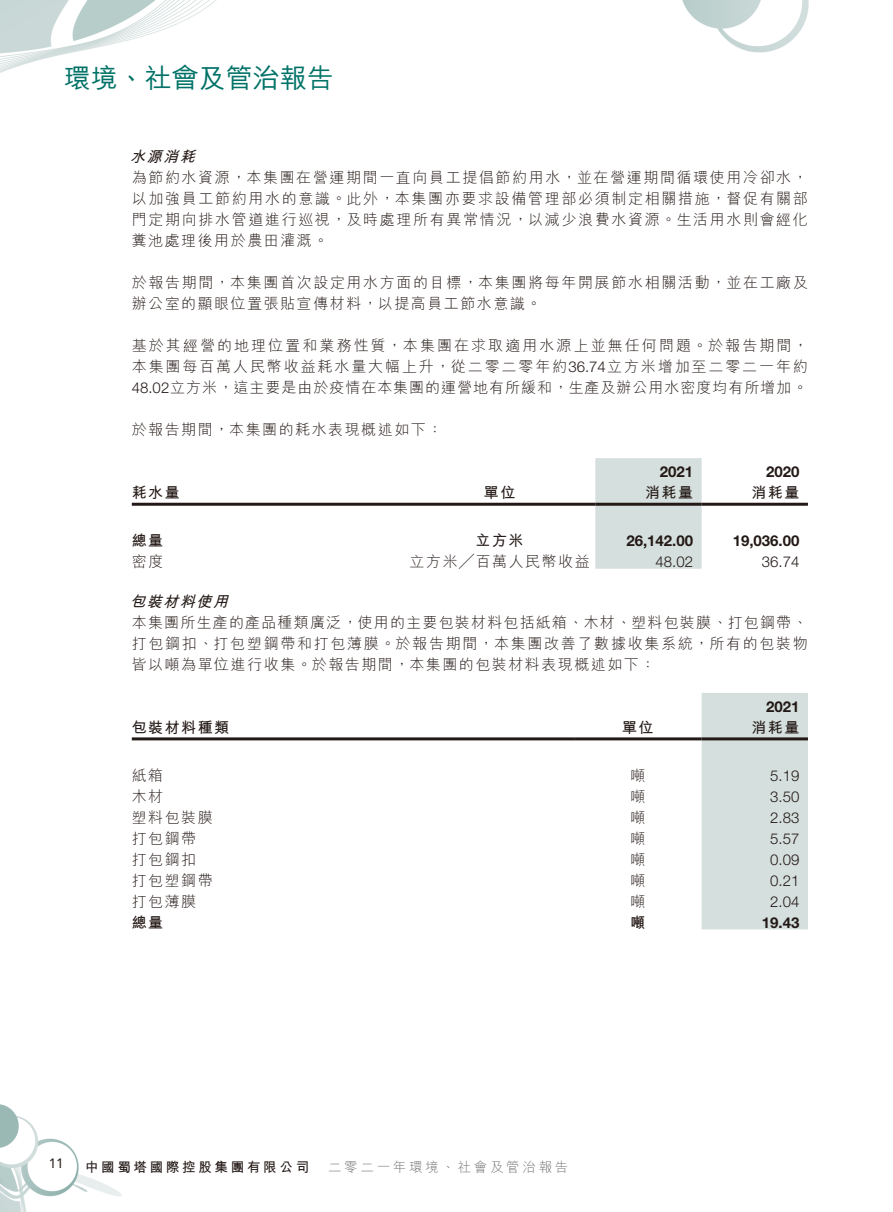
<style>
.page{position:relative;width:893px;height:1212px;background:#fff}
.page>*{position:absolute;margin:0;border:0;box-sizing:border-box;transform-origin:0 0}
.t1{font:500 27px "M Hei HK";color:#007267}
.t2{font:300 15px/21px "M Hei HK";letter-spacing:.1em;color:#231916;text-align:justify}
.t3{font:300 15px "Helvetica Neue LT Std";color:#231916}
.t4{font:700 15px "Helvetica Neue LT Std";color:#231916}
.t5{font:700 15px "M Hei HK";letter-spacing:.1em;color:#231916}
.t6{font:italic 700 15px "M Hei HK";color:#231916}
.t7{font:300 13.5px "M Hei HK";letter-spacing:.2em;color:#727272}
.t8{font:700 13.5px "M Hei HK";letter-spacing:.2em;color:#231916}
.t9{font:13.5px "Avenir LT Std";color:#231916}
.s1{font-family:"Helvetica Neue LT Std"}
</style>
<div class="page">
<img style="left:0;top:0;width:809px;height:1212px">
<div style="left:595px;top:458px;width:107px;height:111px;background:#d5dfdd"></div>
<hr style="left:132px;top:503px;width:272px;height:3px;background:#231916">
<hr style="left:404px;top:503px;width:191px;height:3px;background:#231916">
<hr style="left:595px;top:503px;width:107px;height:3px;background:#231916">
<hr style="left:702px;top:503px;width:106px;height:3px;background:#231916">
<div style="left:702px;top:693px;width:106px;height:236px;background:#d5dfdd"></div>
<hr style="left:132px;top:737px;width:442px;height:3px;background:#231916">
<hr style="left:574px;top:737px;width:128px;height:3px;background:#231916">
<hr style="left:702px;top:737px;width:106px;height:3px;background:#231916">
<h1 class="t1" style="left:64px;top:58px;width:271px">環境、社會及管治報告</h1>
<p class="t6" style="left:130px;top:146px;width:71px">水源消耗</p>
<p class="t2" style="left:132px;top:167px;width:678px">為節約水資源，本集團在營運期間一直向員工提倡節約用水，並在營運期間循環使用冷卻水，以加強員工節約用水的意識。此外，本集團亦要求設備管理部必須制定相關措施，督促有關部門定期向排水管道進行巡視，及時處理所有異常情況，以減少浪費水資源。生活用水則會經化糞池處理後用於農田灌溉。</p>
<p class="t2" style="left:132px;top:272px;width:678px">於報告期間，本集團首次設定用水方面的目標，本集團將每年開展節水相關活動，並在工廠及辦公室的顯眼位置張貼宣傳材料，以提高員工節水意識。</p>
<p class="t2" style="left:132px;top:335px;width:678px">基於其經營的地理位置和業務性質，本集團在求取適用水源上並無任何問題。於報告期間，本集團每百萬人民幣收益耗水量大幅上升，從二零二零年約<span class="s1">36.74</span>立方米增加至二零二一年約<span class="s1">48.02</span>立方米，這主要是由於疫情在本集團的運營地有所緩和，生產及辦公用水密度均有所增加。</p>
<p class="t2" style="left:132px;top:419px;width:312px">於報告期間，本集團的耗水表現概述如下：</p>
<p class="t5" style="left:132px;top:482px;width:49px">耗水量</p>
<p class="t5" style="left:132px;top:529px;width:33px">總量</p>
<p class="t5" style="left:484px;top:482px;width:33px">單位</p>
<p class="t5" style="left:476px;top:529px;width:49px">立方米</p>
<p class="t4" style="left:660px;top:463px;width:35px">2021</p>
<p class="t5" style="left:645px;top:482px;width:49px">消耗量</p>
<p class="t4" style="left:626px;top:531px;width:68px">26,142.00</p>
<p class="t4" style="left:766px;top:463px;width:35px">2020</p>
<p class="t5" style="left:751px;top:482px;width:49px">消耗量</p>
<p class="t4" style="left:733px;top:531px;width:68px">19,036.00</p>
<p class="t2" style="left:410px;top:551px;width:181px">立方米╱百萬人民幣收益</p>
<p class="t2" style="left:132px;top:551px;width:33px">密度</p>
<p class="t6" style="left:130px;top:590px;width:104px">包裝材料使用</p>
<p class="t2" style="left:132px;top:612px;width:678px">本集團所生產的產品種類廣泛，使用的主要包裝材料包括紙箱、木材、塑料包裝膜、打包鋼帶、打包鋼扣、打包塑鋼帶和打包薄膜。於報告期間，本集團改善了數據收集系統，所有的包裝物皆以噸為單位進行收集。於報告期間，本集團的包裝材料表現概述如下：</p>
<p class="t3" style="left:656px;top:552px;width:39px">48.02</p>
<p class="t3" style="left:762px;top:552px;width:39px">36.74</p>
<p class="t5" style="left:132px;top:716px;width:99px">包裝材料種類</p>
<p class="t5" style="left:622px;top:716px;width:33px">單位</p>
<p class="t2" style="left:132px;top:764px;width:33px">紙箱</p>
<p class="t2" style="left:630px;top:764px;width:16px">噸</p>
<p class="t2" style="left:132px;top:785px;width:33px">木材</p>
<p class="t2" style="left:630px;top:785px;width:16px">噸</p>
<p class="t2" style="left:132px;top:806px;width:82px">塑料包裝膜</p>
<p class="t2" style="left:630px;top:806px;width:16px">噸</p>
<p class="t2" style="left:132px;top:827px;width:66px">打包鋼帶</p>
<p class="t2" style="left:630px;top:827px;width:16px">噸</p>
<p class="t2" style="left:132px;top:848px;width:66px">打包鋼扣</p>
<p class="t2" style="left:630px;top:848px;width:16px">噸</p>
<p class="t2" style="left:132px;top:869px;width:82px">打包塑鋼帶</p>
<p class="t2" style="left:630px;top:869px;width:16px">噸</p>
<p class="t2" style="left:132px;top:890px;width:66px">打包薄膜</p>
<p class="t2" style="left:630px;top:890px;width:16px">噸</p>
<p class="t5" style="left:132px;top:911px;width:33px">總量</p>
<p class="t5" style="left:630px;top:911px;width:16px">噸</p>
<p class="t9" style="left:49px;top:1155px;width:17px">11</p>
<p class="t8" style="left:85px;top:1157px;width:226px">中國蜀塔國際控股集團有限公司</p>
<p class="t7" style="left:328px;top:1160px;width:242px">二零二一年環境、社會及管治報告</p>
<p class="t4" style="left:766px;top:697px;width:35px">2021</p>
<p class="t5" style="left:751px;top:716px;width:49px">消耗量</p>
<p class="t3" style="left:770px;top:766px;width:31px">5.19</p>
<p class="t3" style="left:770px;top:787px;width:31px">3.50</p>
<p class="t3" style="left:770px;top:808px;width:31px">2.83</p>
<p class="t3" style="left:770px;top:829px;width:31px">5.57</p>
<p class="t3" style="left:770px;top:850px;width:31px">0.09</p>
<p class="t3" style="left:770px;top:871px;width:31px">0.21</p>
<p class="t3" style="left:770px;top:892px;width:31px">2.04</p>
<p class="t4" style="left:762px;top:913px;width:39px">19.43</p>
</div>
